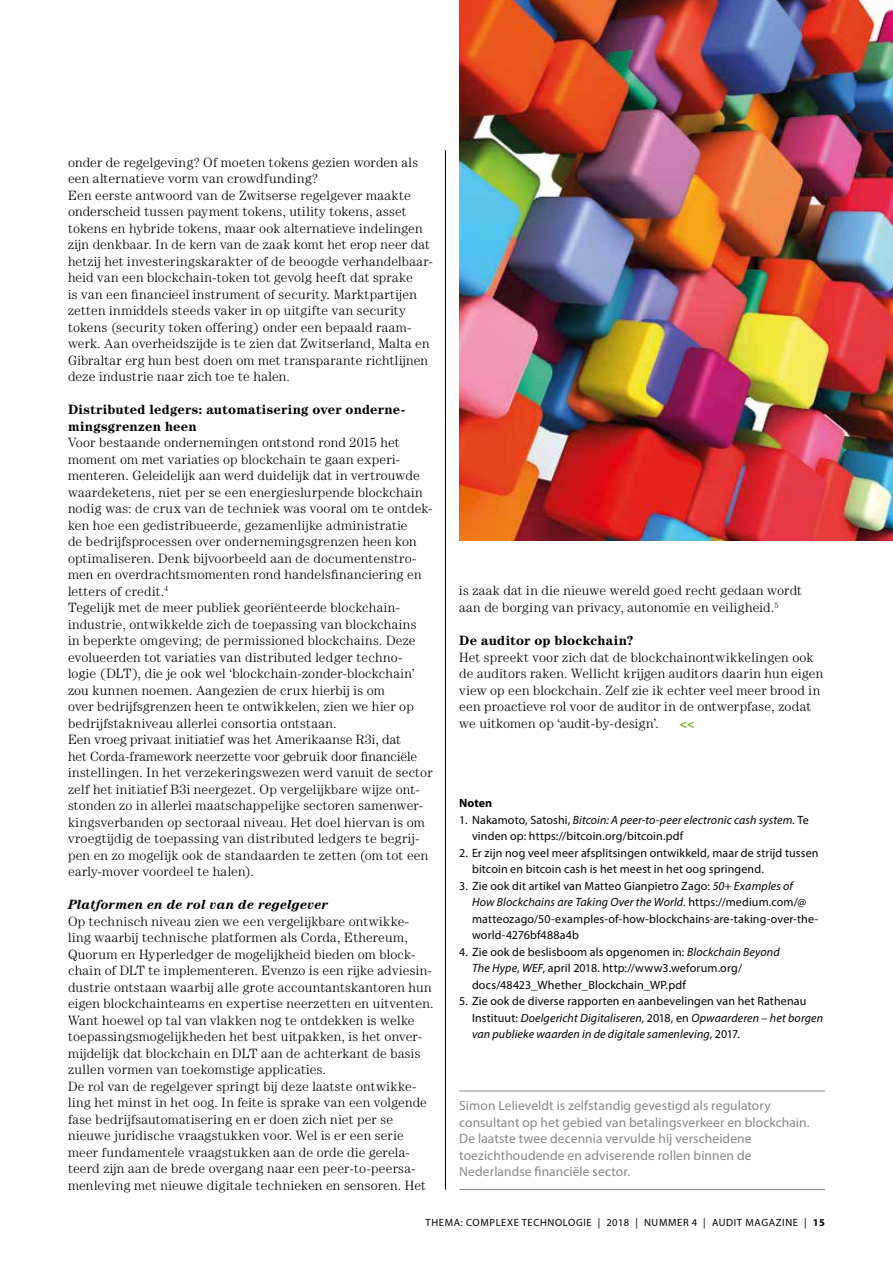
<style>
.page{position:relative;width:893px;height:1263px;background:#fff}
.page>*{position:absolute;margin:0;border:0;box-sizing:border-box;transform-origin:0 0}
.t1{font:300 13.5px/16.5px "Century LT";letter-spacing:.015em;color:#000}
.t2{font:13.5px/16.5px "Myriad Pro";letter-spacing:.01em;color:#878787}
.t3{font:700 13.5px/16.5px "Century LT";letter-spacing:.015em;color:#000}
.t4{font:italic 700 13.5px "Century LT";letter-spacing:.005em;color:#000}
.t5{font:900 13.5px "Century LT";color:#7db928}
.t6{font:12px/16.5px "Myriad Pro";letter-spacing:.015em;color:#000}
.t7{font:italic 12px/16.5px "Myriad Pro";letter-spacing:.01em;color:#000}
.t8{font:700 12px "Myriad Pro";color:#000}
.t9{font:10.5px "Myriad Pro";letter-spacing:.06em;color:#000}
.s1{font-style:italic}
.s2{font-style:normal}
.s3{font-weight:700}
</style>
<div class="page">
<hr style="left:459px;top:1091px;width:366px;height:1px;background:#878787">
<hr style="left:459px;top:1189px;width:366px;height:1px;background:#878787">
<hr style="left:445px;top:150px;width:1px;height:1040px;background:#000">
<img style="left:459px;top:0;width:434px;height:540px">
<p class="t1" style="left:68px;top:153px;width:366px">onder de regelgeving? Of moeten tokens gezien worden als een alternatieve vorm van crowdfunding?<br>Een eerste antwoord van de Zwitserse regelgever maakte onderscheid tussen payment tokens, utility tokens, asset tokens en hybride tokens, maar ook alternatieve indelingen zijn denkbaar. In de kern van de zaak komt het erop neer dat hetzij het investeringskarakter of de beoogde verhandelbaar&shy;heid van een blockchain-token tot gevolg heeft dat sprake<br>is van een financieel instrument of security. Marktpartijen zetten inmiddels steeds vaker in op uitgifte van security tokens (security token offering) onder een bepaald raam&shy;werk. Aan overheidszijde is te zien dat Zwitserland, Malta en Gibraltar erg hun best doen om met transparante richtlijnen deze industrie naar zich toe te halen.</p>
<p class="t3" style="left:68px;top:401px;width:339px">Distributed ledgers: automatisering over onderne&shy;mingsgrenzen heen</p>
<p class="t1" style="left:68px;top:434px;width:366px">Voor bestaande ondernemingen ontstond rond 2015 het moment om met variaties op blockchain te gaan experi&shy;menteren. Geleidelijk aan werd duidelijk dat in vertrouwde waardeketens, niet per se een energieslurpende blockchain nodig was: de crux van de techniek was vooral om te ontdek&shy;ken hoe een gedistribueerde, gezamenlijke administratie<br>de bedrijfsprocessen over ondernemingsgrenzen heen kon optimaliseren. Denk bijvoorbeeld aan de documentenstro&shy;men en overdrachtsmomenten rond handelsfinanciering en letters of credit.<sup>4<br></sup>Tegelijk met de meer publiek georiënteerde blockchain&shy;industrie, ontwikkelde zich de toepassing van blockchains<br>in beperkte omgeving; de permissioned blockchains. Deze evolueerden tot variaties van distributed ledger techno&shy;logie (DLT), die je ook wel ‘blockchain-zonder-blockchain’ zou kunnen noemen. Aangezien de crux hierbij is om<br>over bedrijfsgrenzen heen te ontwikkelen, zien we hier op bedrijfstakniveau allerlei consortia ontstaan.<br>Een vroeg privaat initiatief was het Amerikaanse R3i, dat<br>het Corda-framework neerzette voor gebruik door financiële instellingen. In het verzekeringswezen werd vanuit de sector zelf het initiatief B3i neergezet. Op vergelijkbare wijze ont&shy;stonden zo in allerlei maatschappelijke sectoren samenwer&shy;kingsverbanden op sectoraal niveau. Het doel hiervan is om vroegtijdig de toepassing van distributed ledgers te begrij&shy;pen en zo mogelijk ook de standaarden te zetten (om tot een early-mover voordeel te halen).</p>
<p class="t4" style="left:68px;top:896px;width:262px">Platformen en de rol van de regelgever</p>
<p class="t1" style="left:68px;top:912px;width:367px">Op technisch niveau zien we een vergelijkbare ontwikke&shy;ling waarbij technische platformen als Corda, Ethereum, Quorum en Hyperledger de mogelijkheid bieden om block&shy;chain of DLT te implementeren. Evenzo is een rijke adviesin&shy;dustrie ontstaan waarbij alle grote accountantskantoren hun eigen blockchainteams en expertise neerzetten en uitventen.<br>Want hoewel op tal van vlakken nog te ontdekken is welke toepassingsmogelijkheden het best uitpakken, is het onver&shy;mijdelijk dat blockchain en DLT aan de achterkant de basis zullen vormen van toekomstige applicaties.<br>De rol van de regelgever springt bij deze laatste ontwikke&shy;ling het minst in het oog. In feite is sprake van een volgende fase bedrijfsautomatisering en er doen zich niet per se nieuwe juridische vraagstukken voor. Wel is er een serie meer fundamentele vraagstukken aan de orde die gerela&shy;teerd zijn aan de brede overgang naar een peer-to-peersa&shy;menleving met nieuwe digitale technieken en sensoren. Het</p>
<p class="t1" style="left:459px;top:582px;width:344px">is zaak dat in die nieuwe wereld goed recht gedaan wordt aan de borging van privacy, autonomie en veiligheid.<sup>5</sup></p>
<p class="t3" style="left:459px;top:632px;width:176px">De auditor op blockchain?</p>
<p class="t1" style="left:459px;top:648px;width:365px">Het spreekt voor zich dat de blockchainontwikkelingen ook de auditors raken. Wellicht krijgen auditors daarin hun eigen view op een blockchain. Zelf zie ik echter veel meer brood in een proactieve rol voor de auditor in de ontwerpfase, zodat we uitkomen op ‘audit-by-design’.</p>
<p class="t5" style="left:679px;top:715px;width:17px">&lt;&lt;</p>
<p class="t8" style="left:459px;top:795px;width:35px">Noten</p>
<p class="t6" style="left:472px;top:811px;width:338px;text-indent:-13px">1. Nakamoto, Satoshi, <span class="s1">Bitcoin: A peer-to-peer electronic cash system</span>. Te vinden op: https://bitcoin.org/bitcoin.pdf</p>
<p class="t6" style="left:472px;top:844px;width:348px;text-indent:-13px">2. Er zijn nog veel meer afsplitsingen ontwikkeld, maar de strijd tussen bitcoin en bitcoin cash is het meest in het oog springend.</p>
<p class="t6" style="left:472px;top:877px;width:348px;text-indent:-13px">3. Zie ook dit artikel van Matteo Gianpietro Zago: <span class="s1">50+ Examples of How Blockchains are Taking Over the World</span>. https://medium.com/@ matteozago/50-examples-of-how-blockchains-are-taking-over-the&shy;world-4276bf488a4b</p>
<p class="t6" style="left:472px;top:943px;width:309px;text-indent:-13px">4. Zie ook de beslisboom als opgenomen in: <span class="s1">Blockchain Beyond<br>The Hype</span>, <span class="s1">WEF</span>, april 2018. http://www3.weforum.org/ docs/48423_Whether_Blockchain_WP.pdf</p>
<p class="t7" style="left:472px;top:993px;width:353px;text-indent:-13px"><span class="s2">5. Zie ook de diverse rapporten en aanbevelingen van het Rathenau<br>Instituut:</span> Doelgericht Digitaliseren, <span class="s2">2018, en</span> Opwaarderen – het borgen van publieke waarden in de digitale samenleving<span class="s2">, 2017.</span></p>
<p class="t2" style="left:459px;top:1097px;width:352px">Simon Lelieveldt is zelfstandig gevestigd als regulatory consultant op het gebied van betalingsverkeer en blockchain.<br>De laatste twee decennia vervulde hij verscheidene toezichthoudende en adviserende rollen binnen de Nederlandse financiële sector.</p>
<p class="t9" style="left:426px;top:1216px;width:401px">THEMA: COMPLEXE TECHNOLOGIE | 2018 | NUMMER 4 | AUDIT MAGAZINE | <span class="s3">15</span></p>
</div>
